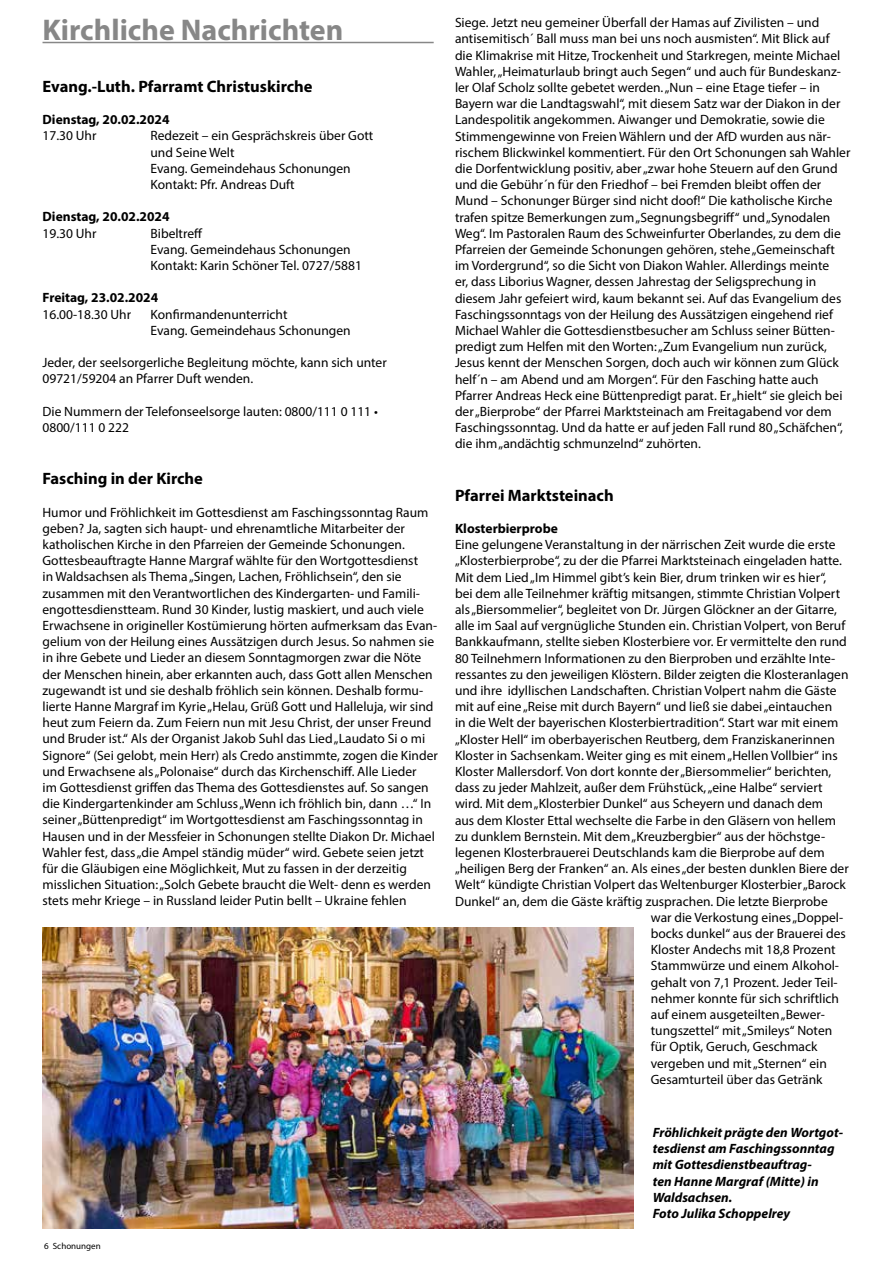
<style>
.page{position:relative;width:893px;height:1263px;background:#fff}
.page>*{position:absolute;margin:0;border:0;box-sizing:border-box;transform-origin:0 0}
.t1{font:700 30px "Myriad Pro";color:#878787}
.t2{font:700 16.5px "Myriad Pro";color:#000}
.t3{font:13.5px/16.2px "Myriad Pro";color:#000}
.t4{font:italic 700 13.5px/16.2px "Myriad Pro";color:#000}
.t5{font:700 13.5px "Myriad Pro";color:#000}
.t6{font:9px "Myriad Pro";color:#000}
</style>
<div class="page">
<hr style="left:43px;top:42px;width:391px;height:1px;background:#878787">
<img style="left:43px;top:927px;width:591px;height:302px">
<h1 class="t1" style="left:43px;top:10px;width:302px">Kirchliche Nachrichten</h1>
<p class="t2" style="left:43px;top:75px;width:272px">Evang.-Luth. Pfarramt Christuskirche</p>
<p class="t5" style="left:43px;top:111px;width:128px">Dienstag, 20.02.2024</p>
<p class="t3" style="left:43px;top:127px;width:55px">17.30 Uhr</p>
<p class="t3" style="left:151px;top:127px;width:224px">Redezeit – ein Gesprächskreis über Gott und Seine Welt<br>Evang. Gemeindehaus Schonungen<br>Kontakt: Pfr. Andreas Duft</p>
<p class="t5" style="left:43px;top:208px;width:128px">Dienstag, 20.02.2024</p>
<p class="t3" style="left:43px;top:225px;width:55px">19.30 Uhr</p>
<p class="t3" style="left:151px;top:225px;width:213px">Bibeltreff<br>Evang. Gemeindehaus Schonungen<br>Kontakt: Karin Schöner Tel. 0727/5881</p>
<p class="t5" style="left:43px;top:289px;width:117px">Freitag, 23.02.2024</p>
<p class="t3" style="left:43px;top:306px;width:90px">16.00-18.30 Uhr</p>
<p class="t3" style="left:151px;top:306px;width:202px">Konfirmandenunterricht<br>Evang. Gemeindehaus Schonungen</p>
<p class="t3" style="left:43px;top:354px;width:346px">Jeder, der seelsorgerliche Begleitung möchte, kann sich unter<br>09721/59204 an Pfarrer Duft wenden.</p>
<p class="t3" style="left:43px;top:403px;width:337px">Die Nummern der Telefonseelsorge lauten: 0800/111 0 111 •<br>0800/111 0 222</p>
<p class="t2" style="left:43px;top:468px;width:162px">Fasching in der Kirche</p>
<p class="t3" style="left:43px;top:504px;width:397px">Humor und Fröhlichkeit im Gottesdienst am Faschingssonntag Raum geben? Ja, sagten sich haupt- und ehrenamtliche Mitarbeiter der katholischen Kirche in den Pfarreien der Gemeinde Schonungen.<br>Gottesbeauftragte Hanne Margraf wählte für den Wortgottesdienst<br>in Waldsachsen als Thema „Singen, Lachen, Fröhlichsein“, den sie zusammen mit den Verantwortlichen des Kindergarten- und Famili&shy;engottesdienstteam. Rund 30 Kinder, lustig maskiert, und auch viele Erwachsene in origineller Kostümierung hörten aufmerksam das Evan&shy;gelium von der Heilung eines Aussätzigen durch Jesus. So nahmen sie in ihre Gebete und Lieder an diesem Sonntagmorgen zwar die Nöte der Menschen hinein, aber erkannten auch, dass Gott allen Menschen zugewandt ist und sie deshalb fröhlich sein können. Deshalb formu&shy;lierte Hanne Margraf im Kyrie „Helau, Grüß Gott und Halleluja, wir sind heut zum Feiern da. Zum Feiern nun mit Jesu Christ, der unser Freund und Bruder ist.“ Als der Organist Jakob Suhl das Lied „Laudato Si o mi Signore“ (Sei gelobt, mein Herr) als Credo anstimmte, zogen die Kinder und Erwachsene als „Polonaise“ durch das Kirchenschiff. Alle Lieder<br>im Gottesdienst griffen das Thema des Gottesdienstes auf. So sangen die Kindergartenkinder am Schluss „Wenn ich fröhlich bin, dann …“ In seiner „Büttenpredigt“ im Wortgottesdienst am Faschingssonntag in Hausen und in der Messfeier in Schonungen stellte Diakon Dr. Michael Wahler fest, dass „die Ampel ständig müder“ wird. Gebete seien jetzt für die Gläubigen eine Möglichkeit, Mut zu fassen in der derzeitig misslichen Situation: „Solch Gebete braucht die Welt- denn es werden stets mehr Kriege – in Russland leider Putin bellt – Ukraine fehlen</p>
<p class="t3" style="left:455px;top:14px;width:397px">Siege. Jetzt neu gemeiner Überfall der Hamas auf Zivilisten – und antisemitisch´ Ball muss man bei uns noch ausmisten“. Mit Blick auf die Klimakrise mit Hitze, Trockenheit und Starkregen, meinte Michael Wahler, „Heimaturlaub bringt auch Segen“ und auch für Bundeskanz&shy;ler Olaf Scholz sollte gebetet werden. „Nun – eine Etage tiefer – in Bayern war die Landtagswahl“, mit diesem Satz war der Diakon in der Landespolitik angekommen. Aiwanger und Demokratie, sowie die Stimmengewinne von Freien Wählern und der AfD wurden aus när&shy;rischem Blickwinkel kommentiert. Für den Ort Schonungen sah Wahler die Dorfentwicklung positiv, aber „zwar hohe Steuern auf den Grund und die Gebühr´n für den Friedhof – bei Fremden bleibt offen der Mund – Schonunger Bürger sind nicht doof!“ Die katholische Kirche trafen spitze Bemerkungen zum „Segnungsbegriff“ und „Synodalen Weg“. Im Pastoralen Raum des Schweinfurter Oberlandes, zu dem die Pfarreien der Gemeinde Schonungen gehören, stehe „Gemeinschaft im Vordergrund“, so die Sicht von Diakon Wahler. Allerdings meinte<br>er, dass Liborius Wagner, dessen Jahrestag der Seligsprechung in diesem Jahr gefeiert wird, kaum bekannt sei. Auf das Evangelium des Faschingssonntags von der Heilung des Aussätzigen eingehend rief Michael Wahler die Gottesdienstbesucher am Schluss seiner Bütten&shy;predigt zum Helfen mit den Worten: „Zum Evangelium nun zurück, Jesus kennt der Menschen Sorgen, doch auch wir können zum Glück helf´n – am Abend und am Morgen“. Für den Fasching hatte auch Pfarrer Andreas Heck eine Büttenpredigt parat. Er „hielt“ sie gleich bei der „Bierprobe“ der Pfarrei Marktsteinach am Freitagabend vor dem Faschingssonntag. Und da hatte er auf jeden Fall rund 80 „Schäfchen“, die ihm „andächtig schmunzelnd“ zuhörten.</p>
<p class="t2" style="left:455px;top:484px;width:160px">Pfarrei Marktsteinach</p>
<p class="t5" style="left:455px;top:520px;width:104px">Klosterbierprobe</p>
<p class="t3" style="left:455px;top:536px;width:382px">Eine gelungene Veranstaltung in der närrischen Zeit wurde die erste</p>
<p class="t3" style="left:455px;top:552px;width:388px">„Klosterbierprobe“, zu der die Pfarrei Marktsteinach eingeladen hatte.</p>
<p class="t3" style="left:455px;top:569px;width:373px">Mit dem Lied „Im Himmel gibt’s kein Bier, drum trinken wir es hier“,</p>
<p class="t3" style="left:455px;top:585px;width:387px">bei dem alle Teilnehmer kräftig mitsangen, stimmte Christian Volpert</p>
<p class="t3" style="left:455px;top:601px;width:383px">als „Biersommelier“, begleitet von Dr. Jürgen Glöckner an der Gitarre,</p>
<p class="t3" style="left:455px;top:617px;width:392px">alle im Saal auf vergnügliche Stunden ein. Christian Volpert, von Beruf</p>
<p class="t3" style="left:455px;top:633px;width:393px">Bankkaufmann, stellte sieben Klosterbiere vor. Er vermittelte den rund</p>
<p class="t3" style="left:455px;top:650px;width:382px">80 Teilnehmern Informationen zu den Bierproben und erzählte Inte-</p>
<p class="t3" style="left:455px;top:666px;width:395px">ressantes zu den jeweiligen Klöstern. Bilder zeigten die Klosteranlagen</p>
<p class="t3" style="left:455px;top:682px;width:383px">und ihre idyllischen Landschaften. Christian Volpert nahm die Gäste</p>
<p class="t3" style="left:455px;top:698px;width:379px">mit auf eine „Reise mit durch Bayern“ und ließ sie dabei „eintauchen</p>
<p class="t3" style="left:455px;top:714px;width:385px">in die Welt der bayerischen Klosterbiertradition“. Start war mit einem</p>
<p class="t3" style="left:455px;top:731px;width:381px">„Kloster Hell“ im oberbayerischen Reutberg, dem Franziskanerinnen</p>
<p class="t3" style="left:455px;top:747px;width:384px">Kloster in Sachsenkam. Weiter ging es mit einem „Hellen Vollbier“ ins</p>
<p class="t3" style="left:455px;top:763px;width:378px">Kloster Mallersdorf. Von dort konnte der „Biersommelier“ berichten,</p>
<p class="t3" style="left:455px;top:779px;width:369px">dass zu jeder Mahlzeit, außer dem Frühstück, „eine Halbe“ serviert</p>
<p class="t3" style="left:455px;top:795px;width:370px">wird. Mit dem „Klosterbier Dunkel“ aus Scheyern und danach dem</p>
<p class="t3" style="left:455px;top:812px;width:382px">aus dem Kloster Ettal wechselte die Farbe in den Gläsern von hellem</p>
<p class="t3" style="left:455px;top:828px;width:372px">zu dunklem Bernstein. Mit dem „Kreuzbergbier“ aus der höchstge-</p>
<p class="t3" style="left:455px;top:844px;width:371px">legenen Klosterbrauerei Deutschlands kam die Bierprobe auf dem</p>
<p class="t3" style="left:455px;top:860px;width:395px">„heiligen Berg der Franken“ an. Als eines „der besten dunklen Biere der</p>
<p class="t3" style="left:455px;top:876px;width:392px">Welt“ kündigte Christian Volpert das Weltenburger Klosterbier „Barock</p>
<p class="t3" style="left:455px;top:893px;width:374px">Dunkel“ an, dem die Gäste kräftig zusprachen. Die letzte Bierprobe</p>
<p class="t3" style="left:651px;top:909px;width:194px">war die Verkostung eines „Doppel-</p>
<p class="t3" style="left:651px;top:925px;width:197px">bocks dunkel“ aus der Brauerei des</p>
<p class="t3" style="left:651px;top:941px;width:186px">Kloster Andechs mit 18,8 Prozent</p>
<p class="t3" style="left:651px;top:957px;width:190px">Stammwürze und einem Alkohol-</p>
<p class="t3" style="left:651px;top:974px;width:188px">gehalt von 7,1 Prozent. Jeder Teil-</p>
<p class="t3" style="left:651px;top:990px;width:190px">nehmer konnte für sich schriftlich</p>
<p class="t3" style="left:651px;top:1006px;width:176px">auf einem ausgeteilten „Bewer-</p>
<p class="t3" style="left:651px;top:1022px;width:183px">tungszettel“ mit „Smileys“ Noten</p>
<p class="t3" style="left:651px;top:1038px;width:168px">für Optik, Geruch, Geschmack</p>
<p class="t3" style="left:651px;top:1055px;width:178px">vergeben und mit „Sternen“ ein</p>
<p class="t3" style="left:651px;top:1071px;width:173px">Gesamturteil über das Getränk</p>
<p class="t6" style="left:44px;top:1240px;width:58px">6 Schonungen</p>
<p class="t4" style="left:653px;top:1124px;width:192px">Fröhlichkeit prägte den Wortgot&shy;tesdienst am Faschingssonntag mit Gottesdienstbeauftrag-<br>ten Hanne Margraf (Mitte) in<br>Waldsachsen.<br>Foto Julika Schoppelrey</p>
</div>
